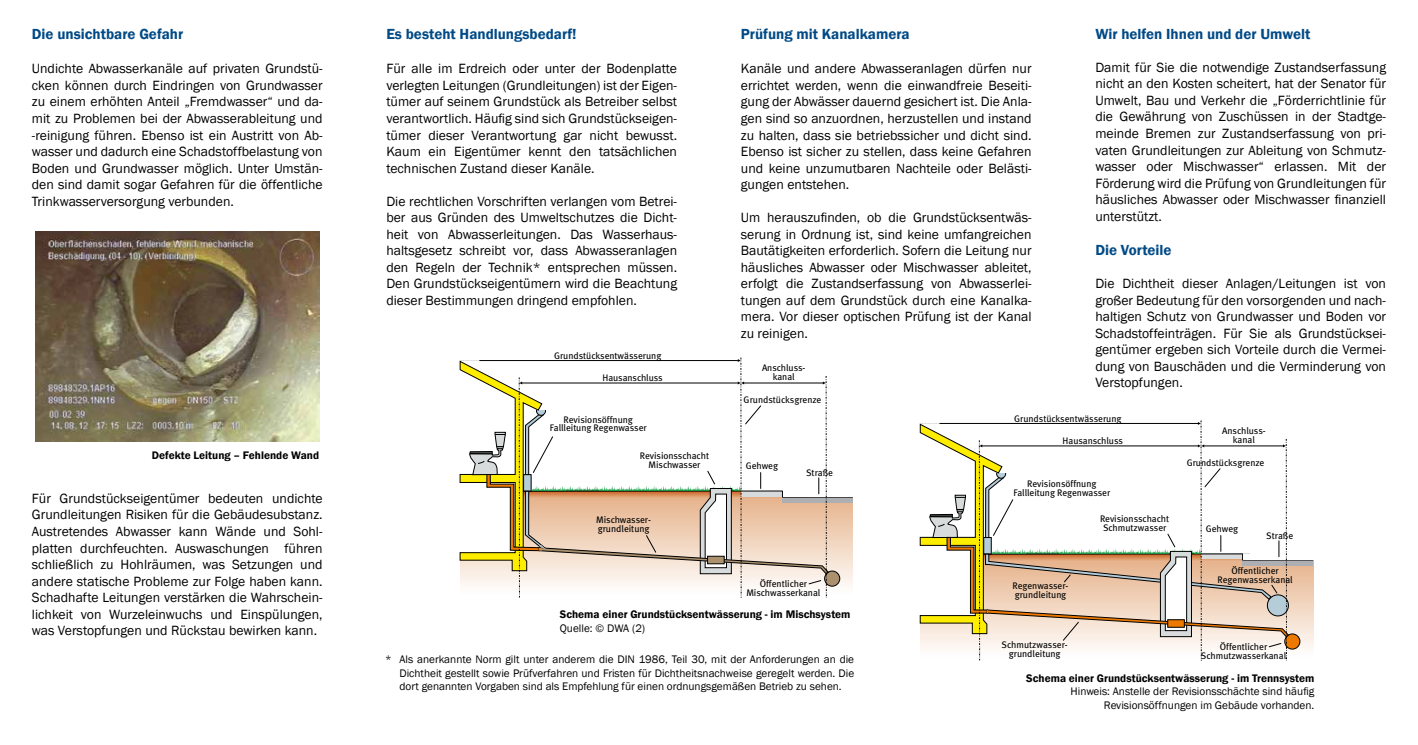
<style>
.page{position:relative;width:1418px;height:745px;background:#fff}
.page>*{position:absolute;margin:0;border:0;box-sizing:border-box;transform-origin:0 0}
.t1{font:600 15px "Franklin Gothic";color:#004a86}
.t2{font:13.75px/16.5px "Franklin Gothic";color:#000;text-align:justify}
.t3{font:11.25px/13.5px "Franklin Gothic";color:#000;text-align:right}
.t4{font:600 11.25px "Franklin Gothic";color:#000}
.t5{font:9.5px/8.6px "Meta Book LF";letter-spacing:-.005em;color:#000;text-align:center}
.t6{font:700 2.88px "Arial";color:#000}
</style>
<div class="page">
<svg style="left:460px;top:357px;width:393px;height:240px"></svg>
<svg style="left:920px;top:420px;width:393px;height:240px"></svg>
<img style="left:35px;top:231px;width:284px;height:210px">
<p class="t1" style="left:32px;top:25px;width:153px">Die unsichtbare Gefahr</p>
<p class="t2" style="left:32px;top:61px;width:292px">Undichte Abwasserkanäle auf privaten Grundstü&shy;cken können durch Eindringen von Grundwasser zu einem erhöhten Anteil „Fremdwasser“ und da&shy;mit zu Problemen bei der Abwasserableitung und -reinigung führen. Ebenso ist ein Austritt von Ab&shy;wasser und dadurch eine Schadstoffbelastung von Boden und Grundwasser möglich. Unter Umstän&shy;den sind damit sogar Gefahren für die öffentliche Trinkwasserversorgung verbunden.</p>
<p class="t4" style="left:152px;top:448px;width:169px">Defekte Leitung – Fehlende Wand</p>
<p class="t2" style="left:32px;top:490px;width:292px">Für Grundstückseigentümer bedeuten undichte Grundleitungen Risiken für die Gebäudesubstanz.<br>Austretendes Abwasser kann Wände und Sohl&shy;platten durchfeuchten. Auswaschungen führen schließlich zu Hohlräumen, was Setzungen und andere statische Probleme zur Folge haben kann.<br>Schadhafte Leitungen verstärken die Wahrschein&shy;lichkeit von Wurzeleinwuchs und Einspülungen, was Verstopfungen und Rückstau bewirken kann.</p>
<p class="t1" style="left:386px;top:25px;width:192px">Es besteht Handlungsbedarf!</p>
<p class="t2" style="left:386px;top:61px;width:292px">Für alle im Erdreich oder unter der Bodenplatte verlegten Leitungen (Grundleitungen) ist der Eigen&shy;tümer auf seinem Grundstück als Betreiber selbst verantwortlich. Häufig sind sich Grundstückseigen&shy;tümer dieser Verantwortung gar nicht bewusst.<br>Kaum ein Eigentümer kennt den tatsächlichen technischen Zustand dieser Kanäle.</p>
<p class="t2" style="left:386px;top:193px;width:292px">Die rechtlichen Vorschriften verlangen vom Betrei&shy;ber aus Gründen des Umweltschutzes die Dicht&shy;heit von Abwasserleitungen. Das Wasserhaus&shy;haltsgesetz schreibt vor, dass Abwasseranlagen den Regeln der Technik* entsprechen müssen.<br>Den Grundstückseigentümern wird die Beachtung dieser Bestimmungen dringend empfohlen.</p>
<p class="t6" style="left:460px;top:357px;width:20px">............</p>
<p class="t5" style="left:554px;top:351px;width:109px">Grundstücksentwässerung</p>
<p class="t5" style="left:602px;top:373px;width:62px">Hausanschluss</p>
<p class="t5" style="left:550px;top:414px;width:98px">Revisionsöffnung<br>Fallleitung Regenwasser</p>
<p class="t5" style="left:640px;top:451px;width:71px">Revisionsschacht<br>Mischwasser</p>
<p class="t5" style="left:596px;top:515px;width:56px;text-align:left">Mischwasser&shy;grundleitung</p>
<p class="t1" style="left:741px;top:25px;width:170px">Prüfung mit Kanalkamera</p>
<p class="t2" style="left:741px;top:61px;width:292px">Kanäle und andere Abwasseranlagen dürfen nur errichtet werden, wenn die einwandfreie Beseiti&shy;gung der Abwässer dauernd gesichert ist. Die Anla&shy;gen sind so anzuordnen, herzustellen und instand zu halten, dass sie betriebssicher und dicht sind.<br>Ebenso ist sicher zu stellen, dass keine Gefahren und keine unzumutbaren Nachteile oder Belästi&shy;gungen entstehen.</p>
<p class="t2" style="left:741px;top:209px;width:292px">Um herauszufinden, ob die Grundstücksentwäs&shy;serung in Ordnung ist, sind keine umfangreichen Bautätigkeiten erforderlich. Sofern die Leitung nur häusliches Abwasser oder Mischwasser ableitet, erfolgt die Zustandserfassung von Abwasserlei&shy;tungen auf dem Grundstück durch eine Kanalka&shy;mera. Vor dieser optischen Prüfung ist der Kanal zu reinigen.</p>
<p class="t5" style="left:762px;top:363px;width:45px">Anschluss&shy;kanal</p>
<p class="t5" style="left:743px;top:395px;width:79px">Grundstücksgrenze</p>
<p class="t1" style="left:1095px;top:25px;width:216px">Wir helfen Ihnen und der Umwelt</p>
<p class="t2" style="left:1095px;top:59px;width:292px">Damit für Sie die notwendige Zustandserfassung nicht an den Kosten scheitert, hat der Senator für Umwelt, Bau und Verkehr die „Förderrichtlinie für die Gewährung von Zuschüssen in der Stadtge&shy;meinde Bremen zur Zustandserfassung von pri&shy;vaten Grundleitungen zur Ableitung von Schmutz&shy;wasser oder Mischwasser“ erlassen. Mit der Förderung wird die Prüfung von Grundleitungen für häusliches Abwasser oder Mischwasser finanziell unterstützt.</p>
<p class="t1" style="left:1095px;top:241px;width:78px">Die Vorteile</p>
<p class="t2" style="left:1095px;top:275px;width:292px">Die Dichtheit dieser Anlagen/Leitungen ist von großer Bedeutung für den vorsorgenden und nach&shy;haltigen Schutz von Grundwasser und Boden vor Schadstoffeinträgen. Für Sie als Grundstücksei&shy;gentümer ergeben sich Vorteile durch die Vermei&shy;dung von Bauschäden und die Verminderung von Verstopfungen.</p>
<p class="t5" style="left:745px;top:461px;width:34px">Gehweg</p>
<p class="t5" style="left:806px;top:468px;width:28px">Straße</p>
<p class="t5" style="left:746px;top:579px;width:76px">Öffentlicher<br>Mischwasserkanal</p>
<p class="t6" style="left:920px;top:420px;width:20px">............</p>
<p class="t5" style="left:1014px;top:414px;width:109px">Grundstücksentwässerung</p>
<p class="t5" style="left:1062px;top:436px;width:62px">Hausanschluss</p>
<p class="t5" style="left:1013px;top:479px;width:98px">Revisionsöffnung<br>Fallleitung Regenwasser</p>
<p class="t5" style="left:1012px;top:581px;width:57px;text-align:left">Regenwasser&shy;grundleitung</p>
<p class="t5" style="left:1100px;top:514px;width:71px">Revisionsschacht<br>Schmutzwasser</p>
<p class="t5" style="left:1222px;top:426px;width:45px">Anschluss&shy;kanal</p>
<p class="t5" style="left:1186px;top:457px;width:79px">Grundstücksgrenze</p>
<p class="t5" style="left:1205px;top:524px;width:34px">Gehweg</p>
<p class="t5" style="left:1266px;top:530px;width:28px">Straße</p>
<p class="t5" style="left:1217px;top:566px;width:77px">Öffentlicher<br>Regenwasserkanal</p>
<p class="t4" style="left:560px;top:607px;width:292px">Schema einer Grundstücksentwässerung - im Mischsystem</p>
<p class="t3" style="left:560px;top:621px;width:87px">Quelle: © DWA (2)</p>
<p class="t3" style="left:399px;top:652px;width:456px;text-align:justify;text-indent:-14px">* Als anerkannte Norm gilt unter anderem die DIN 1986, Teil 30, mit der Anforderungen an die Dichtheit gestellt sowie Prüfverfahren und Fristen für Dichtheitsnachweise geregelt werden. Die dort genannten Vorgaben sind als Empfehlung für einen ordnungsgemäßen Betrieb zu sehen.</p>
<p class="t5" style="left:1001px;top:640px;width:67px">Schmutzwasser&shy;grundleitung</p>
<p class="t5" style="left:1200px;top:642px;width:87px">Öffentlicher<br>Schmutzwasserkanal</p>
<p class="t4" style="left:1026px;top:670px;width:289px">Schema einer Grundstücksentwässerung - im Trennsystem</p>
<p class="t3" style="left:1070px;top:684px;width:245px">Hinweis: Anstelle der Revisionsschächte sind häufig<br>Revisionsöffnungen im Gebäude vorhanden.</p>
</div>
